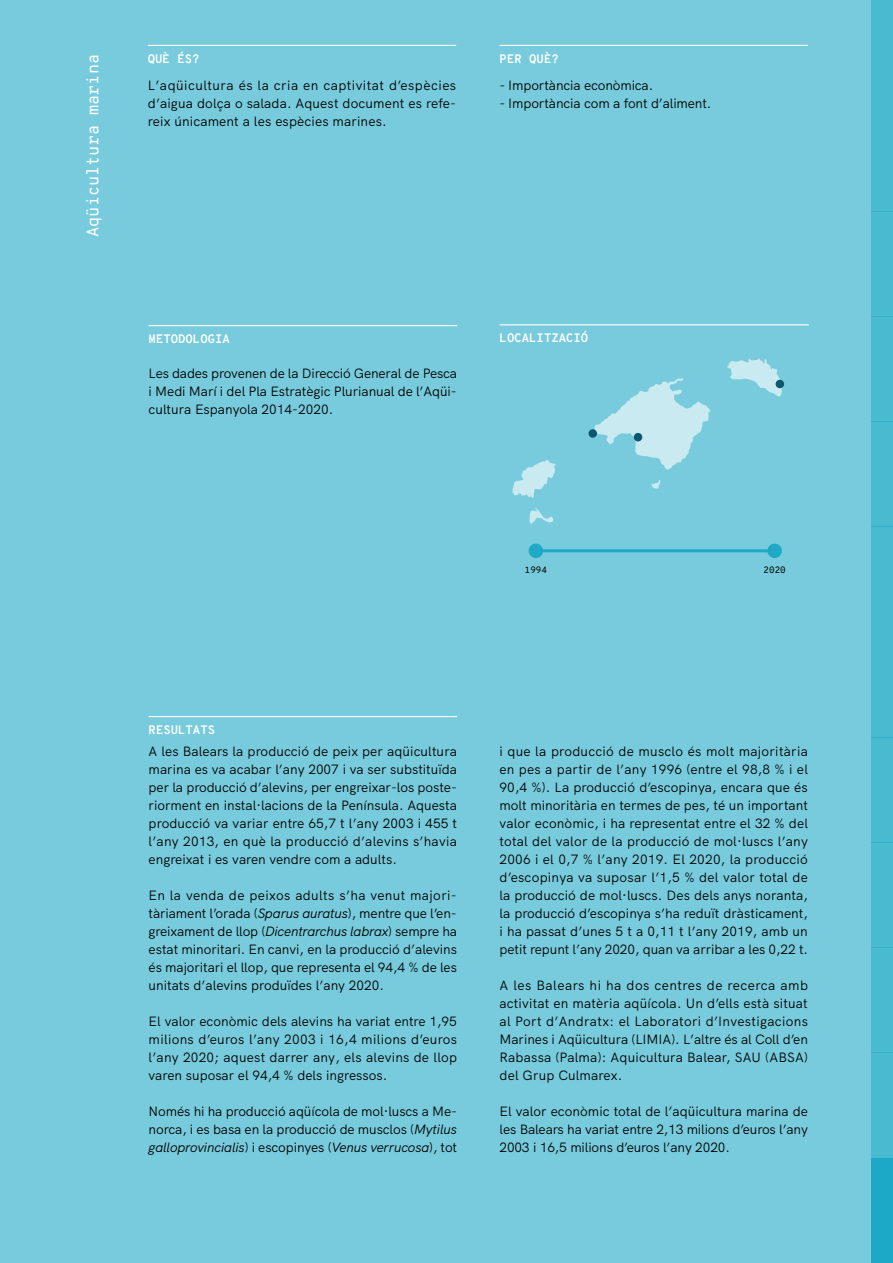
<style>
.page{position:relative;width:893px;height:1263px;background:#fff}
.page>*{position:absolute;margin:0;border:0;box-sizing:border-box;transform-origin:0 0}
.t1{font:16.5px "Overpass Mono";color:#fff}
.t2{font:13.5px/18px "HK Grotesk";letter-spacing:-.005em;color:#000;text-align:justify}
.t3{font:700 12px "Overpass Mono";color:#fff}
.t4{font:9px "Overpass Mono";color:#000}
.s1{font-style:italic}
</style>
<div class="page">
<div style="left:1px;top:0;width:892px;height:1263px;background:#78cbdc"></div>
<div style="left:872px;top:0;width:21px;height:106px;background:#4abad1"></div>
<div style="left:872px;top:421px;width:21px;height:106px;background:#4abad1"></div>
<div style="left:872px;top:842px;width:21px;height:105px;background:#4abad1"></div>
<div style="left:872px;top:211px;width:21px;height:105px;background:#4abad1"></div>
<div style="left:872px;top:632px;width:21px;height:105px;background:#4abad1"></div>
<div style="left:872px;top:1053px;width:21px;height:105px;background:#4abad1"></div>
<div style="left:872px;top:106px;width:21px;height:105px;background:#4abad1"></div>
<div style="left:872px;top:527px;width:21px;height:105px;background:#4abad1"></div>
<div style="left:872px;top:947px;width:21px;height:106px;background:#4abad1"></div>
<div style="left:872px;top:316px;width:21px;height:106px;background:#4abad1"></div>
<div style="left:872px;top:737px;width:21px;height:105px;background:#4abad1"></div>
<div style="left:872px;top:1158px;width:21px;height:105px;background:#1ca9c7"></div>
<hr style="left:148px;top:45px;width:308px;height:1px;background:#fff">
<hr style="left:500px;top:45px;width:308px;height:1px;background:#fff">
<hr style="left:149px;top:325px;width:308px;height:1px;background:#fff">
<hr style="left:149px;top:716px;width:308px;height:1px;background:#fff">
<hr style="left:500px;top:324px;width:309px;height:1px;background:#fff">
<svg style="left:594px;top:378px;width:117px;height:92px"></svg>
<svg style="left:727px;top:359px;width:55px;height:38px"></svg>
<svg style="left:512px;top:460px;width:44px;height:38px"></svg>
<svg style="left:529px;top:508px;width:24px;height:16px"></svg>
<svg style="left:651px;top:480px;width:10px;height:9px"></svg>
<hr style="left:534px;top:549px;width:241px;height:3px;background:#1ea9c6">
<div style="left:767px;top:544px;width:15px;height:14px;background:#1ea9c6;border-radius:50%"></div>
<div style="left:529px;top:544px;width:14px;height:14px;background:#1ea9c6;border-radius:50%"></div>
<div style="left:588px;top:429px;width:9px;height:9px;background:#0c5770;border-radius:50%"></div>
<div style="left:634px;top:433px;width:8px;height:8px;background:#0c5770;border-radius:50%"></div>
<div style="left:776px;top:380px;width:8px;height:8px;background:#0c5770;border-radius:50%"></div>
<p class="t1" style="left:81px;top:237px;width:184px;rotate:-90deg">Aqüicultura marina</p>
<p class="t3" style="left:148px;top:50px;width:53px">QUÈ ÉS?</p>
<p class="t2" style="left:148px;top:75px;width:310px">L’aqüicultura és la cria en captivitat d’espècies d’aigua dolça o salada. Aquest document es refe&shy;reix únicament a les espècies marines.</p>
<p class="t3" style="left:149px;top:330px;width:83px">METODOLOGIA</p>
<p class="t2" style="left:149px;top:363px;width:310px">Les dades provenen de la Direcció General de Pesca i Medi Marí i del Pla Estratègic Plurianual de l’Aqüi&shy;cultura Espanyola 2014-2020.</p>
<p class="t3" style="left:500px;top:50px;width:61px">PER QUÈ?</p>
<p class="t2" style="left:500px;top:75px;width:155px">- Importància econòmica.</p>
<p class="t2" style="left:500px;top:93px;width:213px">- Importància com a font d’aliment.</p>
<p class="t3" style="left:500px;top:330px;width:90px">LOCALITZACIÓ</p>
<p class="t4" style="left:525px;top:564px;width:24px">1994</p>
<p class="t4" style="left:764px;top:564px;width:24px">2020</p>
<p class="t3" style="left:149px;top:721px;width:68px">RESULTATS</p>
<p class="t2" style="left:149px;top:741px;width:310px">A les Balears la producció de peix per aqüicultura marina es va acabar l’any 2007 i va ser substituïda per la producció d’alevins, per engreixar-los poste&shy;riorment en instal·lacions de la Península. Aquesta producció va variar entre 65,7 t l’any 2003 i 455 t l’any 2013, en què la producció d’alevins s’havia engreixat i es varen vendre com a adults.</p>
<p class="t2" style="left:149px;top:885px;width:310px">En la venda de peixos adults s’ha venut majori&shy;tàriament l’orada (<span class="s1">Sparus auratus</span>), mentre que l’en&shy;greixament de llop (<span class="s1">Dicentrarchus labrax</span>) sempre ha estat minoritari. En canvi, en la producció d’alevins és majoritari el llop, que representa el 94,4 % de les unitats d’alevins produïdes l’any 2020.</p>
<p class="t2" style="left:149px;top:1011px;width:310px">El valor econòmic dels alevins ha variat entre 1,95 milions d’euros l’any 2003 i 16,4 milions d’euros l’any 2020; aquest darrer any, els alevins de llop varen suposar el 94,4 % dels ingressos.</p>
<p class="t2" style="left:149px;top:1101px;width:310px">Només hi ha producció aqüícola de mol·luscs a Me&shy;norca, i es basa en la producció de musclos (<span class="s1">Mytilus galloprovincialis</span>) i escopinyes (<span class="s1">Venus verrucosa</span>), tot</p>
<p class="t2" style="left:499px;top:741px;width:310px">i que la producció de musclo és molt majoritària en pes a partir de l’any 1996 (entre el 98,8 % i el 90,4 %). La producció d’escopinya, encara que és molt minoritària en termes de pes, té un important valor econòmic, i ha representat entre el 32 % del total del valor de la producció de mol·luscs l’any 2006 i el 0,7 % l’any 2019. El 2020, la producció d’escopinya va suposar l’1,5 % del valor total de la producció de mol·luscs. Des dels anys noranta, la producció d’escopinya s’ha reduït dràsticament, i ha passat d’unes 5 t a 0,11 t l’any 2019, amb un petit repunt l’any 2020, quan va arribar a les 0,22 t.</p>
<p class="t2" style="left:499px;top:975px;width:310px">A les Balears hi ha dos centres de recerca amb activitat en matèria aqüícola. Un d’ells està situat al Port d’Andratx: el Laboratori d’Investigacions Marines i Aqüicultura (LIMIA). L’altre és al Coll d’en Rabassa (Palma): Aquicultura Balear, SAU (ABSA) del Grup Culmarex.</p>
<p class="t2" style="left:499px;top:1101px;width:310px">El valor econòmic total de l’aqüicultura marina de les Balears ha variat entre 2,13 milions d’euros l’any 2003 i 16,5 milions d’euros l’any 2020.</p>
</div>
